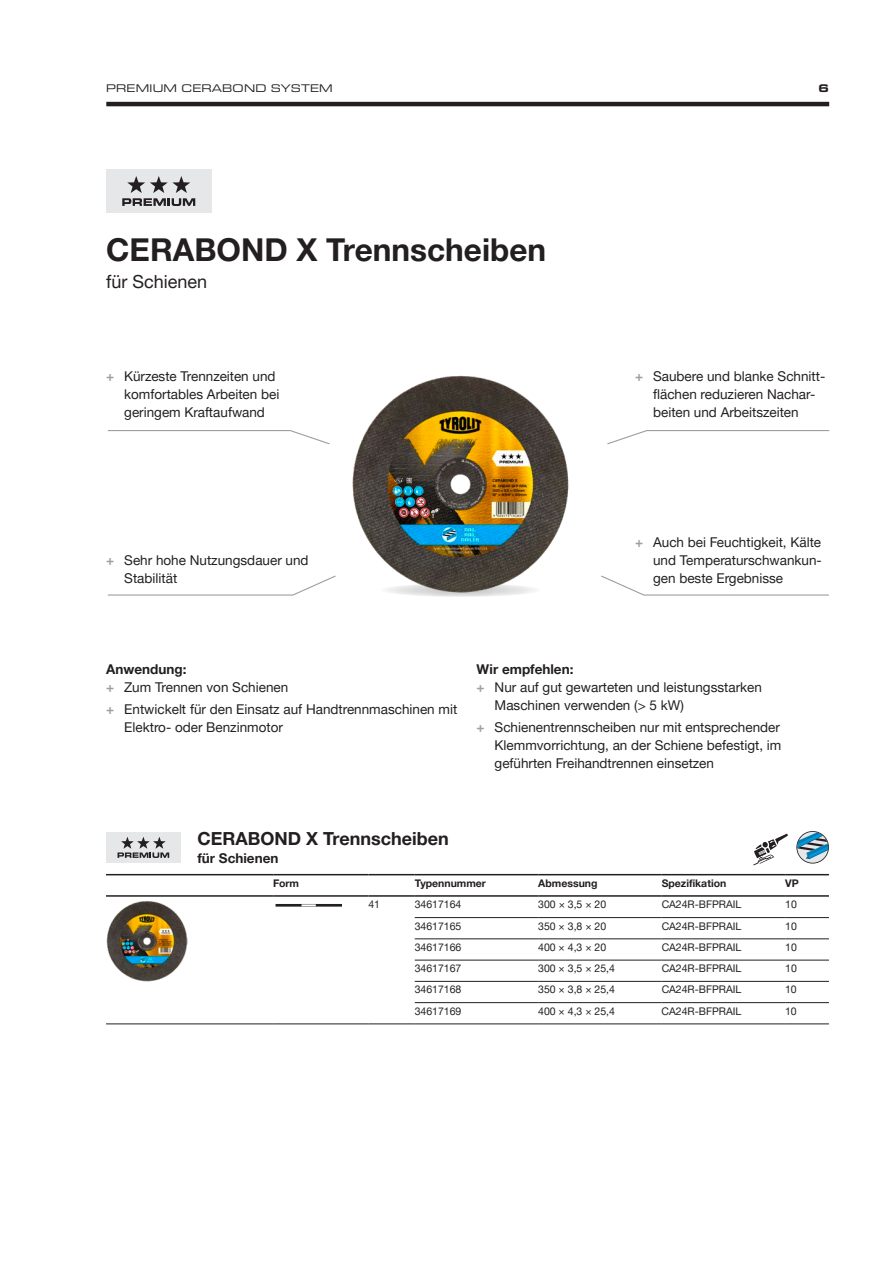
<style>
.page{position:relative;width:893px;height:1263px;background:#fff}
.page>*{position:absolute;margin:0;border:0;box-sizing:border-box;transform-origin:0 0}
.t1{font:700 31.5px "Helvetica Neue LTW1 G";color:#231f20}
.t2{font:700 18px "Helvetica Neue LTW1 G";color:#231f20}
.t3{font:18px "Helvetica Neue LTW1 G";color:#231f20}
.t4{font:13.5px/18px "Helvetica Neue LTW1 G";color:#231f20}
.t5{font:700 13.5px "Helvetica Neue LTW1 G";color:#231f20}
.t6{font:expanded 11.25px "Eurostile Next W1 G";letter-spacing:.02em;color:#231f20}
.t7{font:700 expanded 11.25px "Eurostile Next W1 G";color:#231f20}
.t8{font:10.5px "Helvetica Neue LTW1 G";color:#231f20}
.t9{font:700 10.5px "Helvetica Neue LTW1 G";color:#231f20}
.s1{font-weight:700;color:#9d9fa2}
.s2{font-weight:700}
</style>
<div class="page">
<hr style="left:106px;top:102px;width:723px;height:4px;background:#231f20">
<svg style="left:379px;top:583px;width:162px;height:14px"></svg>
<div style="left:106px;top:832px;width:75px;height:31px;background:#e6e7e9"></div>
<svg style="left:118px;top:837px;width:51px;height:21px"></svg>
<svg style="left:753px;top:833px;width:35px;height:32px"></svg>
<svg style="left:796px;top:831px;width:33px;height:32px"></svg>
<img style="left:106px;top:901px;width:81px;height:80px">
<hr style="left:276px;top:904px;width:66px;height:2px;background:#231f20">
<img style="left:352px;top:375px;width:217px;height:219px">
<div style="left:106px;top:169px;width:106px;height:44px;background:#e6e7e9"></div>
<svg style="left:122px;top:176px;width:73px;height:30px"></svg>
<svg style="left:107px;top:575px;width:229px;height:21px"></svg>
<svg style="left:601px;top:575px;width:228px;height:21px"></svg>
<svg style="left:107px;top:430px;width:223px;height:15px"></svg>
<svg style="left:607px;top:430px;width:223px;height:15px"></svg>
<hr style="left:415px;top:917px;width:123px;height:1px;background:#231f20">
<hr style="left:538px;top:917px;width:124px;height:1px;background:#231f20">
<hr style="left:662px;top:917px;width:123px;height:1px;background:#231f20">
<hr style="left:785px;top:917px;width:44px;height:1px;background:#231f20">
<hr style="left:415px;top:938px;width:123px;height:1px;background:#231f20">
<hr style="left:538px;top:938px;width:124px;height:1px;background:#231f20">
<hr style="left:662px;top:938px;width:123px;height:1px;background:#231f20">
<hr style="left:785px;top:938px;width:44px;height:1px;background:#231f20">
<hr style="left:415px;top:960px;width:123px;height:1px;background:#231f20">
<hr style="left:538px;top:960px;width:124px;height:1px;background:#231f20">
<hr style="left:662px;top:960px;width:123px;height:1px;background:#231f20">
<hr style="left:785px;top:960px;width:44px;height:1px;background:#231f20">
<hr style="left:106px;top:874px;width:167px;height:1px;background:#231f20">
<hr style="left:273px;top:874px;width:95px;height:1px;background:#231f20">
<hr style="left:368px;top:874px;width:47px;height:1px;background:#231f20">
<hr style="left:415px;top:874px;width:123px;height:1px;background:#231f20">
<hr style="left:538px;top:874px;width:124px;height:1px;background:#231f20">
<hr style="left:662px;top:874px;width:123px;height:1px;background:#231f20">
<hr style="left:785px;top:874px;width:44px;height:1px;background:#231f20">
<hr style="left:106px;top:895px;width:167px;height:2px;background:#231f20">
<hr style="left:273px;top:895px;width:95px;height:2px;background:#231f20">
<hr style="left:368px;top:895px;width:47px;height:2px;background:#231f20">
<hr style="left:415px;top:895px;width:123px;height:2px;background:#231f20">
<hr style="left:538px;top:895px;width:124px;height:2px;background:#231f20">
<hr style="left:662px;top:895px;width:123px;height:2px;background:#231f20">
<hr style="left:785px;top:895px;width:44px;height:2px;background:#231f20">
<hr style="left:415px;top:981px;width:123px;height:1px;background:#231f20">
<hr style="left:538px;top:981px;width:124px;height:1px;background:#231f20">
<hr style="left:662px;top:981px;width:123px;height:1px;background:#231f20">
<hr style="left:785px;top:981px;width:44px;height:1px;background:#231f20">
<hr style="left:415px;top:1002px;width:123px;height:1px;background:#231f20">
<hr style="left:538px;top:1002px;width:124px;height:1px;background:#231f20">
<hr style="left:662px;top:1002px;width:123px;height:1px;background:#231f20">
<hr style="left:785px;top:1002px;width:44px;height:1px;background:#231f20">
<hr style="left:106px;top:1023px;width:167px;height:1px;background:#231f20">
<hr style="left:273px;top:1023px;width:95px;height:1px;background:#231f20">
<hr style="left:368px;top:1023px;width:47px;height:1px;background:#231f20">
<hr style="left:415px;top:1023px;width:123px;height:1px;background:#231f20">
<hr style="left:538px;top:1023px;width:124px;height:1px;background:#231f20">
<hr style="left:662px;top:1023px;width:123px;height:1px;background:#231f20">
<hr style="left:785px;top:1023px;width:44px;height:1px;background:#231f20">
<p class="t6" style="left:106px;top:81px;width:228px">PREMIUM CERABOND SYSTEM</p>
<p class="t7" style="left:819px;top:81px;width:12px">6</p>
<h1 class="t1" style="left:106px;top:230px;width:441px">CERABOND X Trennscheiben</h1>
<h2 class="t3" style="left:106px;top:270px;width:103px">für Schienen</h2>
<p class="t4" style="left:124px;top:367px;width:157px;text-indent:-18px"><span class="s1">+</span> Kürzeste Trennzeiten und komfortables Arbeiten bei geringem Kraftaufwand</p>
<p class="t4" style="left:124px;top:551px;width:186px;text-indent:-18px"><span class="s1">+</span> Sehr hohe Nutzungsdauer und<br>Stabilität</p>
<p class="t4" style="left:653px;top:367px;width:174px;text-indent:-18px"><span class="s1">+</span> Saubere und blanke Schnitt&shy;flächen reduzieren Nachar&shy;beiten und Arbeitszeiten</p>
<p class="t4" style="left:653px;top:533px;width:170px;text-align:justify;text-indent:-18px"><span class="s1">+</span> Auch bei Feuchtigkeit, Kälte und Temperaturschwankun&shy;gen beste Ergebnisse</p>
<p class="t4" style="left:106px;top:660px;width:184px"><span class="s2">Anwendung:<br></span><span class="s1">+</span> Zum Trennen von Schienen</p>
<p class="t4" style="left:124px;top:700px;width:335px;text-indent:-18px"><span class="s1">+</span> Entwickelt für den Einsatz auf Handtrennmaschinen mit<br>Elektro- oder Benzinmotor</p>
<p class="t5" style="left:477px;top:661px;width:98px">Wir empfehlen:</p>
<p class="t4" style="left:477px;top:678px;width:287px"><span class="s1">+</span> Nur auf gut gewarteten und leistungsstarken</p>
<p class="t4" style="left:495px;top:696px;width:191px">Maschinen verwenden (&gt; 5 kW)</p>
<p class="t4" style="left:495px;top:718px;width:288px;text-align:justify;text-indent:-18px"><span class="s1">+</span> Schienentrennscheiben nur mit entsprechender Klemmvorrichtung, an der Schiene befestigt, im geführten Freihandtrennen einsetzen</p>
<h2 class="t2" style="left:197px;top:827px;width:253px">CERABOND X Trennscheiben</h2>
<p class="t5" style="left:197px;top:849px;width:83px">für Schienen</p>
<p class="t9" style="left:273px;top:876px;width:27px">Form</p>
<p class="t9" style="left:415px;top:876px;width:73px">Typennummer</p>
<p class="t9" style="left:538px;top:876px;width:61px">Abmessung</p>
<p class="t9" style="left:662px;top:876px;width:66px">Spezifikation</p>
<p class="t9" style="left:785px;top:876px;width:15px">VP</p>
<p class="t8" style="left:368px;top:898px;width:13px">41</p>
<p class="t8" style="left:415px;top:898px;width:48px">34617164</p>
<p class="t8" style="left:538px;top:898px;width:70px">300 × 3,5 × 20</p>
<p class="t8" style="left:662px;top:898px;width:81px">CA24R-BFPRAIL</p>
<p class="t8" style="left:785px;top:898px;width:13px">10</p>
<p class="t8" style="left:415px;top:919px;width:48px">34617165</p>
<p class="t8" style="left:538px;top:919px;width:70px">350 × 3,8 × 20</p>
<p class="t8" style="left:662px;top:919px;width:81px">CA24R-BFPRAIL</p>
<p class="t8" style="left:785px;top:919px;width:13px">10</p>
<p class="t8" style="left:415px;top:941px;width:48px">34617166</p>
<p class="t8" style="left:538px;top:941px;width:70px">400 × 4,3 × 20</p>
<p class="t8" style="left:662px;top:941px;width:81px">CA24R-BFPRAIL</p>
<p class="t8" style="left:785px;top:941px;width:13px">10</p>
<p class="t8" style="left:415px;top:962px;width:48px">34617167</p>
<p class="t8" style="left:538px;top:962px;width:78px">300 × 3,5 × 25,4</p>
<p class="t8" style="left:662px;top:962px;width:81px">CA24R-BFPRAIL</p>
<p class="t8" style="left:785px;top:962px;width:13px">10</p>
<p class="t8" style="left:415px;top:983px;width:48px">34617168</p>
<p class="t8" style="left:538px;top:983px;width:78px">350 × 3,8 × 25,4</p>
<p class="t8" style="left:662px;top:983px;width:81px">CA24R-BFPRAIL</p>
<p class="t8" style="left:785px;top:983px;width:13px">10</p>
<p class="t8" style="left:415px;top:1004px;width:48px">34617169</p>
<p class="t8" style="left:538px;top:1004px;width:78px">400 × 4,3 × 25,4</p>
<p class="t8" style="left:662px;top:1004px;width:81px">CA24R-BFPRAIL</p>
<p class="t8" style="left:785px;top:1004px;width:13px">10</p>
</div>
